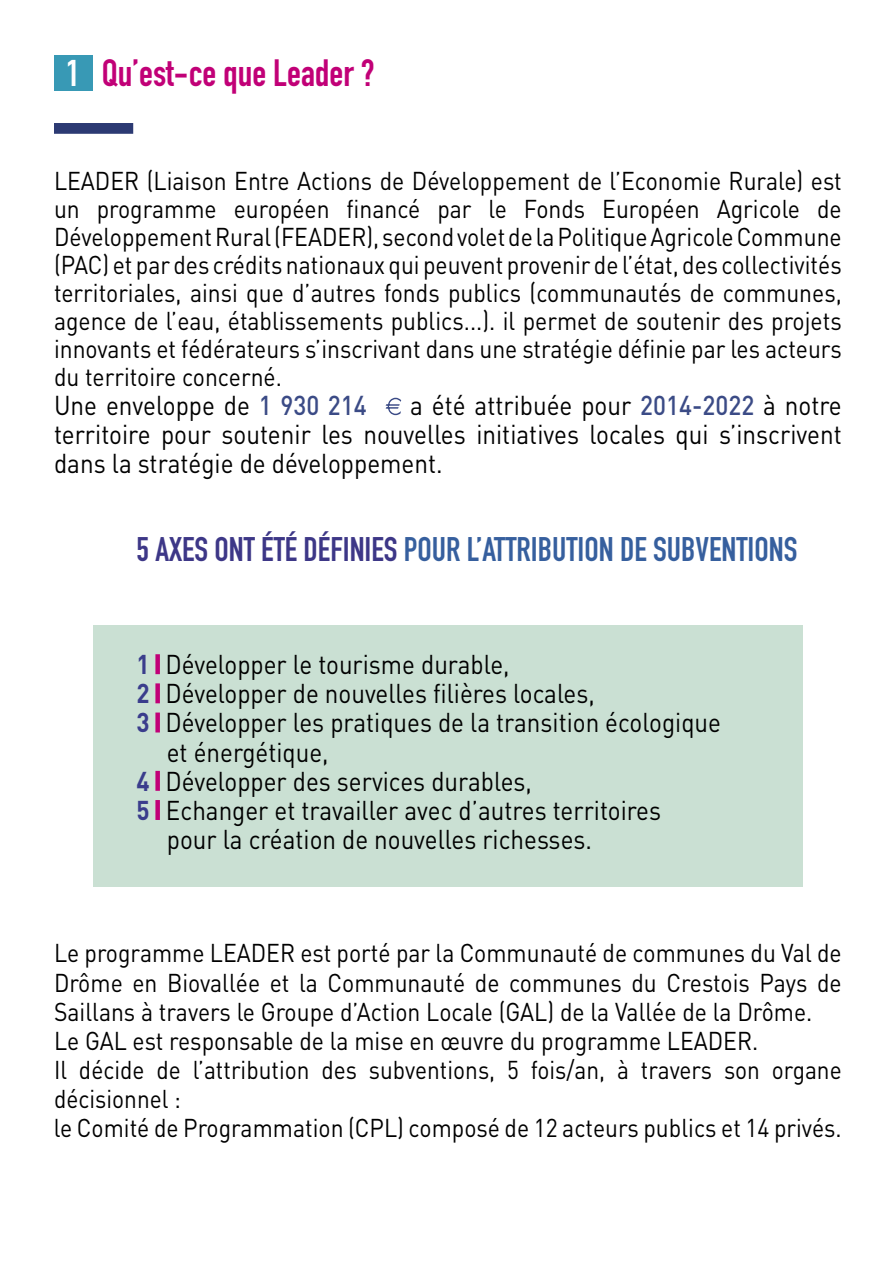
<style>
.page{position:relative;width:893px;height:1263px;background:#fff}
.page>*{position:absolute;margin:0;border:0;box-sizing:border-box;transform-origin:0 0}
.t1{font:700 37.5px "DIN Condensed";color:#c10077}
.t2{font:700 33.6px "DIN Condensed";color:#365f9e}
.t3{font:27px/29.1px "DIN";color:#000;text-align:justify;scale:.9 1}
.t4{font:26.85px "DIN";color:#000;scale:.9 1}
.t5{font:25.5px/28px "DIN";color:#000;text-align:justify;scale:.9 1}
.s1{font-size:36.6px;color:#fff}
.s2{font-weight:500;color:#3b4b86}
.s3{color:#3d3787}
.s4{font-weight:700;color:#3a3d8c}
</style>
<div class="page">
<div style="left:93px;top:625px;width:710px;height:262px;background:#cae0d3"></div>
<div style="left:54px;top:56px;width:39px;height:35px;background:#3899b5"></div>
<div style="left:54px;top:123px;width:79px;height:11px;background:#2c3a73"></div>
<svg style="left:386px;top:398px;width:15px;height:17px"></svg>
<div style="left:155px;top:654px;width:5px;height:20px;background:#c10077"></div>
<div style="left:155px;top:683px;width:5px;height:20px;background:#c10077"></div>
<div style="left:155px;top:712px;width:5px;height:20px;background:#c10077"></div>
<div style="left:155px;top:771px;width:5px;height:20px;background:#c10077"></div>
<div style="left:155px;top:800px;width:5px;height:20px;background:#c10077"></div>
<h1 class="t1" style="left:66px;top:48px;width:310px"><span class="s1">1</span> Qu’est-ce que Leader ?</h1>
<p class="t5" style="left:54px;top:166px;width:877px">LEADER (Liaison Entre Actions de Développement de l’Economie Rurale) est un programme européen financé par le Fonds Européen Agricole de Développement Rural (FEADER), second volet de la Politique Agricole Commune (PAC) et par des crédits nationaux qui peuvent provenir de l’état, des collectivités territoriales, ainsi que d’autres fonds publics (communautés de communes, agence de l’eau, établissements publics...). il permet de soutenir des projets innovants et fédérateurs s’inscrivant dans une stratégie définie par les acteurs du territoire concerné.</p>
<p class="t3" style="left:54px;top:390px;width:349px">Une enveloppe de <span class="s2">1 930 214</span></p>
<p class="t3" style="left:54px;top:390px;width:877px;text-indent:356px">a été attribuée pour <span class="s2">2014-2022</span> à notre territoire pour soutenir les nouvelles initiatives locales qui s’inscrivent dans la stratégie de développement.</p>
<h2 class="t2" style="left:137px;top:527px;width:662px"><span class="s3">5 AXES ONT ÉTÉ DÉFINIES</span> POUR L’ATTRIBUTION DE SUBVENTIONS</h2>
<p class="t4" style="left:137px;top:648px;width:416px"><span class="s4">1</span> Développer le tourisme durable,</p>
<p class="t4" style="left:137px;top:677px;width:511px"><span class="s4">2</span> Développer de nouvelles filières locales,</p>
<p class="t4" style="left:137px;top:706px;width:651px"><span class="s4">3</span> Développer les pratiques de la transition écologique</p>
<p class="t4" style="left:167px;top:735px;width:181px">et énergétique,</p>
<p class="t4" style="left:137px;top:764px;width:441px"><span class="s4">4</span> Développer des services durables,</p>
<p class="t4" style="left:137px;top:793px;width:584px"><span class="s4">5</span> Echanger et travailler avec d’autres territoires</p>
<p class="t4" style="left:167px;top:823px;width:474px">pour la création de nouvelles richesses.</p>
<p class="t5" style="left:54px;top:938px;width:877px;line-height:29.1px;text-align:left">Le programme LEADER est porté par la Communauté de communes du Val de Drôme en Biovallée et la Communauté de communes du Crestois Pays de Saillans à travers le Groupe d’Action Locale (GAL) de la Vallée de la Drôme.<br>Le GAL est responsable de la mise en œuvre du programme LEADER.<br>Il décide de l’attribution des subventions, 5 fois/an, à travers son organe décisionnel :<br>le Comité de Programmation (CPL) composé de 12 acteurs publics et 14 privés.</p>
</div>
